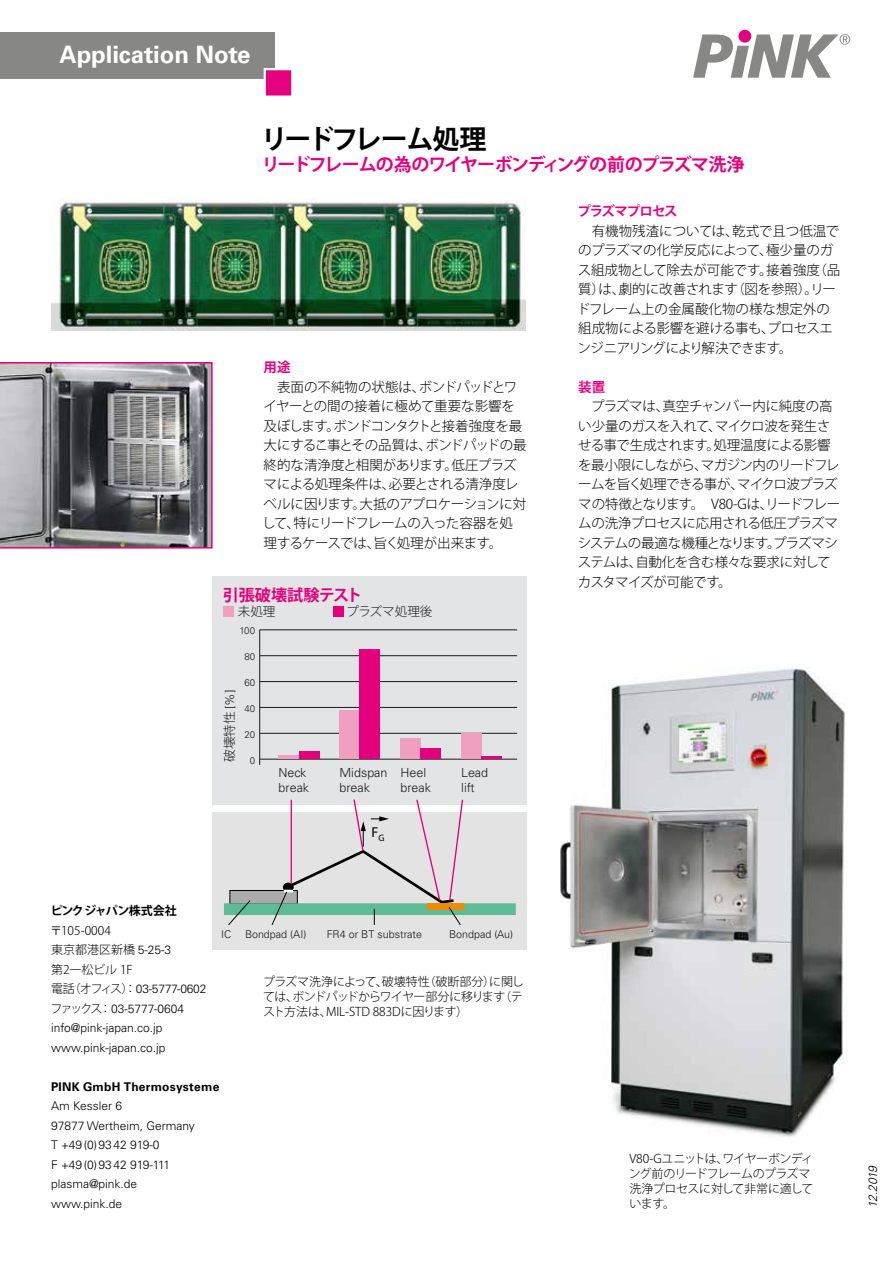
<style>
.page{position:relative;width:893px;height:1263px;background:#fff}
.page>*{position:absolute;margin:0;border:0;box-sizing:border-box;transform-origin:0 0}
.t1{font:700 27px "Koz Go Pro";letter-spacing:-.08em;color:#000}
.t2{font:700 24px "Univers";letter-spacing:-.005em;color:#fff}
.t3{font:700 18px "Koz Go Pro";letter-spacing:-.075em;color:#e5007d}
.t4{font:700 16.05px "Koz Go Pro";color:#e4007c}
.t5{font:14.25px "Myriad Pro";color:#000}
.t6{font:300 13.5px/19.5px "Koz Go Pro";letter-spacing:-.03em;color:#000}
.t7{font:300 13.5px/19.5px "Koz Go Pro";color:#000}
.t8{font:700 13.5px "Koz Go Pro";letter-spacing:-.07em;color:#e5007d}
.t9{font:300 12.6px/15px "Univers";color:#1b181c}
.t10{font:300 12.6px "Koz Go Pro";color:#1b181c}
.t11{font:300 12px/19.5px "Univers";color:#000}
.t12{font:300 12px/15px "Koz Go Pro";letter-spacing:-.02em;color:#000;text-align:justify}
.t13{font:300 12px/15px "Koz Go Pro";letter-spacing:-.045em;color:#000}
.t14{font:300 12px/19.5px "Koz Go Pro";color:#000}
.t15{font:700 12px "Univers";letter-spacing:.02em;color:#000}
.t16{font:700 12px "Koz Go Pro";letter-spacing:-.04em;color:#000}
.t17{font:italic 300 12px "Univers";color:#000}
.t18{font:300 10.8px "Univers";color:#1b181c}
.t19{font:300 9.6px "Univers";color:#1b181c}
.s1{font-family:"Univers"}
.s2{font-family:"Koz Go Pro"}
</style>
<div class="page">
<img style="left:517px;top:667px;width:328px;height:470px">
<div style="left:738px;top:30px;width:13px;height:13px;background:#e5007d;border-radius:50%"></div>
<svg style="left:693px;top:34px;width:157px;height:44px"></svg>
<img style="left:51px;top:200px;width:474px;height:130px">
<svg style="left:0;top:362px;width:213px;height:187px;background:#827f84"></svg>
<div style="left:0;top:32px;width:274px;height:47px;background:#878786"></div>
<div style="left:264px;top:68px;width:29px;height:30px;background:#e5007d;border:2px solid #fff"></div>
<div style="left:213px;top:576px;width:314px;height:228px;background:#e3e4e5"></div>
<hr style="left:260px;top:759px;width:257px;height:1px;background:#1b181c">
<hr style="left:260px;top:733px;width:257px;height:1px;background:#1b181c">
<hr style="left:260px;top:707px;width:257px;height:1px;background:#1b181c">
<hr style="left:260px;top:681px;width:257px;height:1px;background:#1b181c">
<hr style="left:260px;top:655px;width:257px;height:1px;background:#1b181c">
<hr style="left:260px;top:629px;width:257px;height:1px;background:#1b181c">
<hr style="left:259px;top:629px;width:1px;height:136px;background:#1b181c">
<hr style="left:279px;top:755px;width:20px;height:4px;background:#f09fc1">
<div style="left:299px;top:751px;width:20px;height:8px;background:#e4007c"></div>
<div style="left:339px;top:710px;width:21px;height:49px;background:#f09fc1"></div>
<div style="left:360px;top:650px;width:20px;height:109px;background:#e4007c"></div>
<div style="left:400px;top:738px;width:21px;height:21px;background:#f09fc1"></div>
<div style="left:421px;top:749px;width:20px;height:10px;background:#e4007c"></div>
<div style="left:461px;top:733px;width:21px;height:26px;background:#f09fc1"></div>
<hr style="left:482px;top:757px;width:20px;height:2px;background:#e4007c">
<div style="left:224px;top:606px;width:10px;height:10px;background:#f09fc1"></div>
<div style="left:334px;top:606px;width:10px;height:10px;background:#e4007c"></div>
<div style="left:213px;top:812px;width:314px;height:137px;background:#e3e3e3"></div>
<div style="left:230px;top:890px;width:67px;height:14px;background:#ababac"></div>
<div style="left:229px;top:890px;width:69px;height:14px;border:1px solid #000"></div>
<div style="left:225px;top:904px;width:290px;height:10px;background:#5ebb97"></div>
<div style="left:224px;top:903px;width:292px;height:12px;border:2px solid #5ebb97"></div>
<svg style="left:227px;top:899px;width:24px;height:27px"></svg>
<svg style="left:271px;top:799px;width:193px;height:126px"></svg>
<h2 class="t2" style="left:60px;top:40px;width:193px">Application Note</h2>
<h1 class="t1" style="left:261px;top:122px;width:227px">リードフレーム処理</h1>
<h3 class="t3" style="left:262px;top:153px;width:484px">リードフレームの為のワイヤーボンディングの前のプラズマ洗浄</h3>
<p class="t8" style="left:264px;top:359px;width:28px">用途</p>
<p class="t6" style="left:262px;top:377px;width:266px">　表面の不純物の状態は、ボンドパッドとワイヤーとの間の接着に極めて重要な影響を及ぼします。ボンドコンタクトと接着強度を最大にするこ事とその品質は、ボンドパッドの最終的な清浄度と相関があります。低圧プラズマによる処理条件は、必要とされる清浄度レベルに因ります。大抵のアプロケーションに対して、特にリードフレームの入った容器を処理するケースでは、旨く処理が出来ます。</p>
<p class="t4" style="left:223px;top:585px;width:141px">引張破壊試験テスト</p>
<p class="t10" style="left:238px;top:603px;width:39px">未処理</p>
<p class="t10" style="left:346px;top:603px;width:87px">プラズマ処理後</p>
<p class="t19" style="left:240px;top:625px;width:17px">100</p>
<p class="t19" style="left:244px;top:651px;width:12px">80</p>
<p class="t19" style="left:244px;top:676px;width:12px">60</p>
<p class="t19" style="left:244px;top:702px;width:12px">40</p>
<p class="t19" style="left:244px;top:728px;width:12px">20</p>
<p class="t19" style="left:250px;top:754px;width:7px">0</p>
<p class="t10" style="left:221px;top:761px;width:73px;rotate:-90deg">破壊特性 <span class="s1">[%]</span></p>
<p class="t9" style="left:279px;top:765px;width:32px">Neck break</p>
<p class="t9" style="left:339px;top:765px;width:50px">Midspan break</p>
<p class="t9" style="left:400px;top:765px;width:32px">Heel break</p>
<p class="t9" style="left:461px;top:765px;width:28px">Lead lift</p>
<p class="t5" style="left:372px;top:823px;width:15px">F<sub>G</sub></p>
<p class="t16" style="left:51px;top:903px;width:128px">ピンク ジャパン株式会社</p>
<p class="t14" style="left:50px;top:921px;width:123px">〒105-0004<br>東京都港区新橋 <span class="s1">5-25-3</span>第2一松ビル 1F</p>
<p class="t11" style="left:50px;top:979px;width:157px"><span class="s2">電話（オフィス）：</span> 03-5777-0602<span class="s2">ファックス：</span> 03-5777-0604 info@pink-japan.co.jp www.pink-japan.co.jp</p>
<p class="t15" style="left:51px;top:1079px;width:170px">PINK GmbH Thermosysteme</p>
<p class="t11" style="left:51px;top:1096px;width:145px">Am Kessler 6<br>97877 Wertheim, Germany<br>T +49(0)9342 919-0<br>F +49(0)9342 919-111 plasma@pink.de www.pink.de</p>
<p class="t18" style="left:221px;top:927px;width:12px">IC</p>
<p class="t18" style="left:245px;top:927px;width:63px">Bondpad (AI)</p>
<p class="t18" style="left:327px;top:927px;width:97px">FR4 or BT substrate</p>
<p class="t18" style="left:449px;top:927px;width:66px">Bondpad (Au)</p>
<p class="t12" style="left:263px;top:974px;width:262px">プラズマ洗浄によって、破壊特性（破断部分）に関しては、ボンドパッドからワイヤー部分に移ります（テスト方法は、MIL-STD 883Dに因ります）</p>
<p class="t8" style="left:577px;top:203px;width:102px">プラズマプロセス</p>
<p class="t7" style="left:577px;top:221px;width:265px">　有機物残渣については、乾式で且つ低温でのプラズマの化学反応によって、極少量のガス組成物として除去が可能です。接着強度（品質）は、劇的に改善されます（図を参照）。リードフレーム上の金属酸化物の様な想定外の組成物による影響を避ける事も、プロセスエンジニアリングにより解決できます。</p>
<p class="t8" style="left:578px;top:378px;width:28px">装置</p>
<p class="t6" style="left:578px;top:397px;width:264px">　プラズマは、真空チャンバー内に純度の高い少量のガスを入れて、マイクロ波を発生させる事で生成されます。処理温度による影響を最小限にしながら、マガジン内のリードフレームを旨く処理できる事が、マイクロ波プラズマの特徴となります。　V80-Gは、リードフレームの洗浄プロセスに応用される低圧プラズマシステムの最適な機種となります。プラズマシステムは、自動化を含む様々な要求に対してカスタマイズが可能です。</p>
<p class="t13" style="left:629px;top:1151px;width:186px">V80-Gユニットは、ワイヤーボンディング前のリードフレームのプラズマ洗浄プロセスに対して非常に適しています。</p>
<p class="t17" style="left:865px;top:1208px;width:44px;rotate:-90deg">12.2019</p>
</div>
